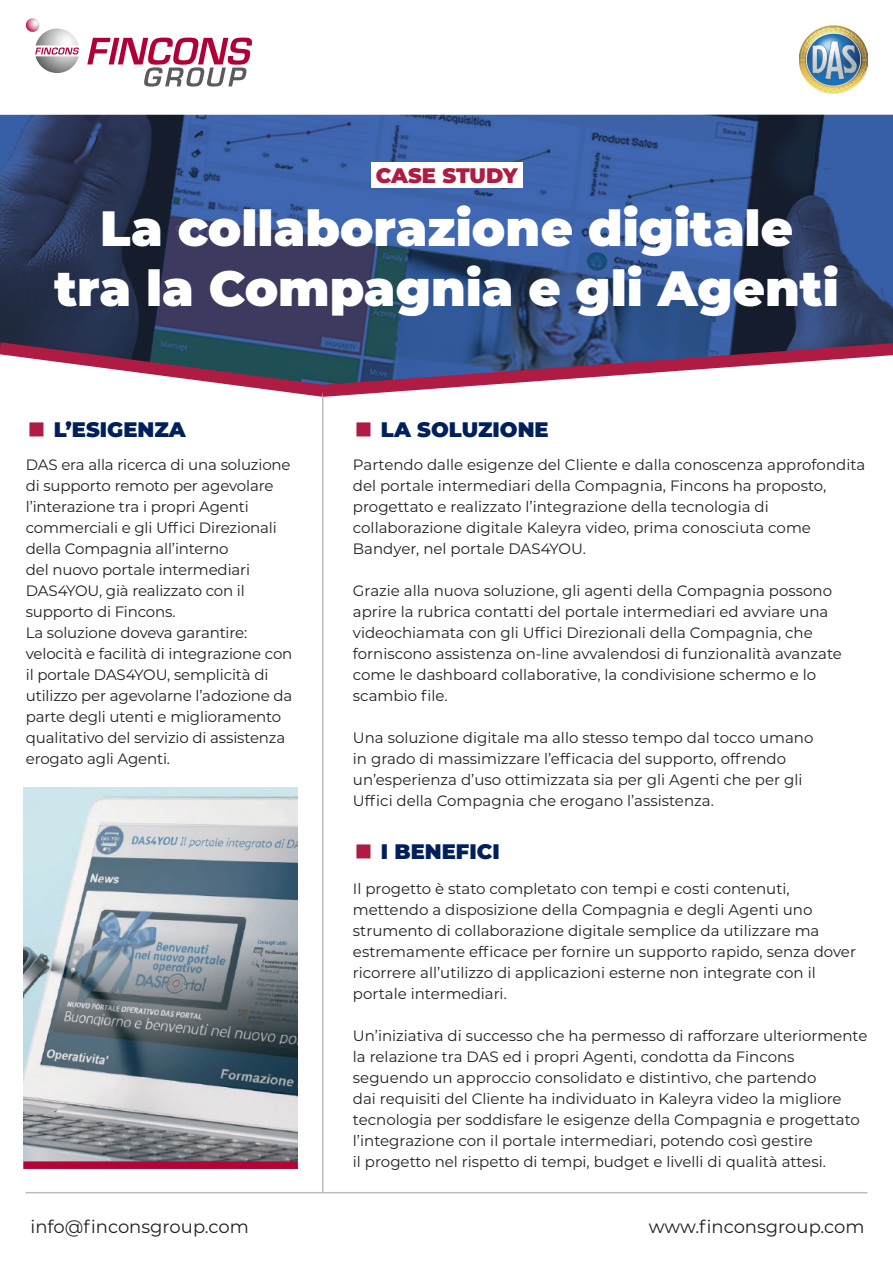
<style>
.page{position:relative;width:893px;height:1263px;background:#fff}
.page>*{position:absolute;margin:0;border:0;box-sizing:border-box;transform-origin:0 0}
.t1{font:900 49.5px "Montserrat";color:#fff}
.t2{font:900 21px "Montserrat";color:#00205c}
.t3{font:900 21px "Montserrat";letter-spacing:-.01em;color:#af1b43}
.t4{font:18px "Montserrat";color:#231f20}
.t5{font:15px/21px "Montserrat";color:#231f20}
.s1{font-size:36px;color:#af1b43}
</style>
<div class="page">
<hr style="left:322px;top:397px;width:1px;height:795px;background:#535659">
<svg style="left:0;top:115px;width:893px;height:220px;background:#324b7f"></svg>
<hr style="left:26px;top:1192px;width:841px;height:1px;background:#535659">
<svg style="left:0;top:335px;width:893px;height:69px"></svg>
<img style="left:25px;top:18px;width:227px;height:69px">
<img style="left:23px;top:788px;width:275px;height:373px">
<div style="left:23px;top:1161px;width:275px;height:8px;background:#b30437"></div>
<div style="left:371px;top:162px;width:151px;height:26px;background:#fff"></div>
<img style="left:799px;top:26px;width:68px;height:68px">
<p class="t3" style="left:376px;top:160px;width:143px">CASE STUDY</p>
<p class="t1" style="left:100px;top:192px;width:694px">La collaborazione digitale</p>
<p class="t1" style="left:54px;top:251px;width:786px">tra la Compagnia e gli Agenti</p>
<p class="t2" style="left:26px;top:414px;width:161px"><span class="s1">■</span> L’ESIGENZA</p>
<p class="t5" style="left:26px;top:453px;width:266px">DAS era alla ricerca di una soluzione</p>
<p class="t5" style="left:26px;top:474px;width:249px">di supporto remoto per agevolare</p>
<p class="t5" style="left:26px;top:495px;width:224px">l’interazione tra i propri Agenti</p>
<p class="t5" style="left:26px;top:516px;width:253px">commerciali e gli Uffici Direzionali</p>
<p class="t5" style="left:26px;top:537px;width:226px">della Compagnia all’interno del nuovo portale intermediari<br>DAS4YOU, già realizzato con il supporto di Fincons.</p>
<p class="t5" style="left:26px;top:621px;width:268px">La soluzione doveva garantire: velocità e facilità di integrazione con il portale DAS4YOU, semplicità di utilizzo per agevolarne l’adozione da parte degli utenti e miglioramento qualitativo del servizio di assistenza erogato agli Agenti.</p>
<p class="t2" style="left:353px;top:414px;width:197px"><span class="s1">■</span> LA SOLUZIONE</p>
<p class="t5" style="left:353px;top:453px;width:514px">Partendo dalle esigenze del Cliente e dalla conoscenza approfondita del portale intermediari della Compagnia, Fincons ha proposto, progettato e realizzato l’integrazione della tecnologia di collaborazione digitale Kaleyra video, prima conosciuta come</p>
<p class="t5" style="left:353px;top:537px;width:235px">Bandyer, nel portale DAS4YOU.</p>
<p class="t5" style="left:353px;top:579px;width:491px">Grazie alla nuova soluzione, gli agenti della Compagnia possono aprire la rubrica contatti del portale intermediari ed avviare una videochiamata con gli Uffici Direzionali della Compagnia, che forniscono assistenza on-line avvalendosi di funzionalità avanzate come le dashboard collaborative, la condivisione schermo e lo scambio file.</p>
<p class="t5" style="left:353px;top:726px;width:462px">Una soluzione digitale ma allo stesso tempo dal tocco umano in grado di massimizzare l’efficacia del supporto, offrendo un’esperienza d’uso ottimizzata sia per gli Agenti che per gli</p>
<p class="t5" style="left:353px;top:789px;width:362px">Uffici della Compagnia che erogano l’assistenza.</p>
<p class="t2" style="left:353px;top:836px;width:148px"><span class="s1">■</span> I BENEFICI</p>
<p class="t5" style="left:353px;top:878px;width:468px">Il progetto è stato completato con tempi e costi contenuti, mettendo a disposizione della Compagnia e degli Agenti uno strumento di collaborazione digitale semplice da utilizzare ma</p>
<p class="t5" style="left:353px;top:941px;width:505px">estremamente efficace per fornire un supporto rapido, senza dover ricorrere all’utilizzo di applicazioni esterne non integrate con il portale intermediari.</p>
<p class="t5" style="left:353px;top:1025px;width:516px">Un’iniziativa di successo che ha permesso di rafforzare ulteriormente la relazione tra DAS ed i propri Agenti, condotta da Fincons seguendo un approccio consolidato e distintivo, che partendo</p>
<p class="t5" style="left:353px;top:1088px;width:509px">dai requisiti del Cliente ha individuato in Kaleyra video la migliore tecnologia per soddisfare le esigenze della Compagnia e progettato l’integrazione con il portale intermediari, potendo così gestire</p>
<p class="t5" style="left:353px;top:1151px;width:474px">il progetto nel rispetto di tempi, budget e livelli di qualità attesi.</p>
<p class="t4" style="left:31px;top:1214px;width:220px">info@finconsgroup.com</p>
<p class="t4" style="left:649px;top:1214px;width:217px">www.finconsgroup.com</p>
</div>
